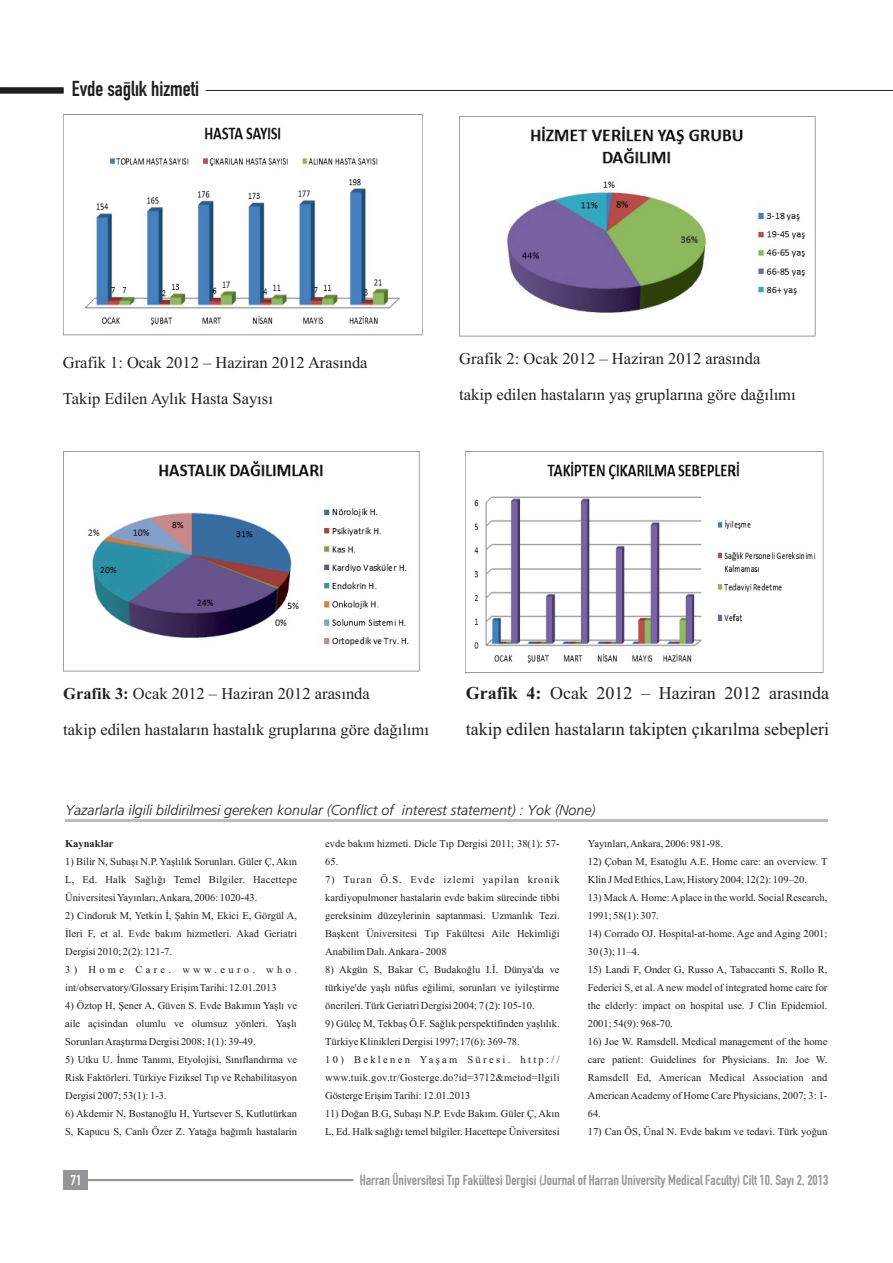
<style>
.page{position:relative;width:893px;height:1263px;background:#fff}
.page>*{position:absolute;margin:0;border:0;box-sizing:border-box;transform-origin:0 0}
.t1{font:21.3px "DIN Engsbek Alternate";color:#231f20}
.t2{font:18px/36px "Times New Roman";color:#231f20}
.t3{font:16.5px/36px "Times New Roman";color:#231f20}
.t4{font:14.25px "DIN Engsbek Alternate";color:#939598}
.t5{font:italic 300 14.25px "Frutiger CE";color:#231f20}
.t6{font:14.25px "DIN Engsbek Alternate";color:#fff}
.t7{font:10.5px/18px "Times New Roman";color:#231f20;text-align:justify}
.t8{font:700 10.5px "Times New Roman";color:#231f20}
.s1{font-weight:700}
</style>
<div class="page">
<img style="left:63px;top:114px;width:360px;height:222px">
<img style="left:459px;top:117px;width:357px;height:220px">
<img style="left:63px;top:451px;width:357px;height:221px">
<img style="left:466px;top:451px;width:357px;height:221px">
<hr style="left:65px;top:819px;width:763px;height:2px;background:#bcbdc0">
<svg style="left:0;top:87px;width:64px;height:7px"></svg>
<hr style="left:206px;top:90px;width:687px;height:1px;background:#231f20">
<div style="left:64px;top:1170px;width:24px;height:20px;background:#939598"></div>
<hr style="left:86px;top:1179px;width:267px;height:2px;background:#939598">
<h1 class="t1" style="left:72px;top:81px;width:129px">Evde sağlık hizmeti</h1>
<h3 class="t3" style="left:63px;top:346px;width:306px">Grafik 1: Ocak 2012 – Haziran 2012 Arasında<br>Takip Edilen Aylık Hasta Sayısı</h3>
<h3 class="t3" style="left:459px;top:342px;width:338px">Grafik 2: Ocak 2012 – Haziran 2012 arasında takip edilen hastaların yaş gruplarına göre dağılımı</h3>
<h3 class="t3" style="left:63px;top:677px;width:367px"><span class="s1">Grafik 3:</span> Ocak 2012 – Haziran 2012 arasında<br>takip edilen hastaların hastalık gruplarına göre dağılımı</h3>
<h2 class="t2" style="left:466px;top:677px;width:365px"><span class="s1">Grafik 4:</span> Ocak 2012 – Haziran 2012 arasında takip edilen hastaların takipten çıkarılma sebepleri</h2>
<h3 class="t5" style="left:65px;top:804px;width:531px">Yazarlarla ilgili bildirilmesi gereken konular (Conflict of interest statement) : Yok (None)</h3>
<p class="t8" style="left:65px;top:839px;width:50px">Kaynaklar</p>
<p class="t7" style="left:65px;top:853px;width:233px">1) Bilir N, Subaşı N.P. Yaşlılık Sorunları. Güler Ç, Akın L, Ed. Halk Sağlığı Temel Bilgiler. Hacettepe Üniversitesi Yayınları, Ankara, 2006: 1020-43.</p>
<p class="t7" style="left:65px;top:907px;width:233px">2) Cindoruk M, Yetkin İ, Şahin M, Ekici E, Görgül A, İleri F, et al. Evde bakım hizmetleri. Akad Geriatri Dergisi 2010; 2(2): 121-7.</p>
<p class="t7" style="left:65px;top:961px;width:233px">3) Home Care. www.euro. who. int/observatory/Glossary Erişim Tarihi: 12.01.2013</p>
<p class="t7" style="left:65px;top:997px;width:233px">4) Öztop H, Şener A, Güven S. Evde Bakımın Yaşlı ve aile açisindan olumlu ve olumsuz yönleri. Yaşlı Sorunları Araştırma Dergisi 2008; 1(1): 39-49.</p>
<p class="t7" style="left:65px;top:1051px;width:233px">5) Utku U. İnme Tanımı, Etyolojisi, Sınıflandırma ve Risk Faktörleri. Türkiye Fiziksel Tıp ve Rehabilitasyon Dergisi 2007; 53(1): 1-3.</p>
<p class="t7" style="left:65px;top:1105px;width:233px">6) Akdemir N, Bostanoğlu H, Yurtsever S, Kutlutürkan<br>S, Kapucu S, Canlı Özer Z. Yatağa bağımlı hastalarin</p>
<p class="t7" style="left:325px;top:835px;width:236px">evde bakım hizmeti. Dicle Tıp Dergisi 2011; 38(1): 57-<br>65.</p>
<p class="t7" style="left:325px;top:871px;width:236px">7) Turan Ö.S. Evde izlemi yapilan kronik kardiyopulmoner hastalarin evde bakim sürecinde tibbi gereksinim düzeylerinin saptanmasi. Uzmanlık Tezi.<br>Başkent Üniversitesi Tıp Fakültesi Aile Hekimliği Anabilim Dalı. Ankara - 2008</p>
<p class="t7" style="left:325px;top:961px;width:236px">8) Akgün S, Bakar C, Budakoğlu I.İ. Dünya'da ve türkiye'de yaşlı nüfus eğilimi, sorunları ve iyileştirme önerileri. Türk Geriatri Dergisi 2004; 7 (2): 105-10.</p>
<p class="t7" style="left:325px;top:1015px;width:236px">9) Güleç M, Tekbaş Ö.F. Sağlık perspektifinden yaşlılık.<br>Türkiye Klinikleri Dergisi 1997; 17(6): 369-78.</p>
<p class="t7" style="left:325px;top:1051px;width:236px">10) Beklenen Yaşam Süresi. http:// www.tuik.gov.tr/Gosterge.do?id=3712&amp;metod=Ilgili Gösterge Erişim Tarihi: 12.01.2013</p>
<p class="t7" style="left:325px;top:1105px;width:236px">11) Doğan B.G, Subaşı N.P. Evde Bakım. Güler Ç, Akın<br>L, Ed. Halk sağlığı temel bilgiler. Hacettepe Üniversitesi</p>
<p class="t7" style="left:588px;top:835px;width:137px">Yayınları, Ankara, 2006: 981-98.</p>
<p class="t7" style="left:588px;top:853px;width:241px">12) Çoban M, Esatoğlu A.E. Home care: an overview. T<br>Klin J Med Ethics, Law, History 2004; 12(2): 109–20.</p>
<p class="t7" style="left:588px;top:889px;width:241px">13) Mack A. Home: Aplace in the world. Social Research,<br>1991; 58(1): 307.</p>
<p class="t7" style="left:588px;top:925px;width:241px">14) Corrado OJ. Hospital-at-home. Age and Aging 2001;<br>30 (3); 11–4.</p>
<p class="t7" style="left:588px;top:961px;width:241px">15) Landi F, Onder G, Russo A, Tabaccanti S, Rollo R, Federici S, et al. A new model of integrated home care for the elderly: impact on hospital use. J Clin Epidemiol.<br>2001; 54(9): 968-70.</p>
<p class="t7" style="left:588px;top:1033px;width:241px">16) Joe W. Ramsdell. Medical management of the home care patient: Guidelines for Physicians. In: Joe W.<br>Ramsdell Ed, American Medical Association and American Academy of Home Care Physicians, 2007; 3: 1- 64.</p>
<p class="t7" style="left:588px;top:1123px;width:241px">17) Can ÖS, Ünal N. Evde bakım ve tedavi. Türk yoğun</p>
<h3 class="t6" style="left:71px;top:1175px;width:12px">71</h3>
<h3 class="t4" style="left:360px;top:1175px;width:470px">Harran Üniversitesi Tıp Fakültesi Dergisi (Journal of Harran University Medical Faculty) Cilt 10. Sayı 2, 2013</h3>
</div>
